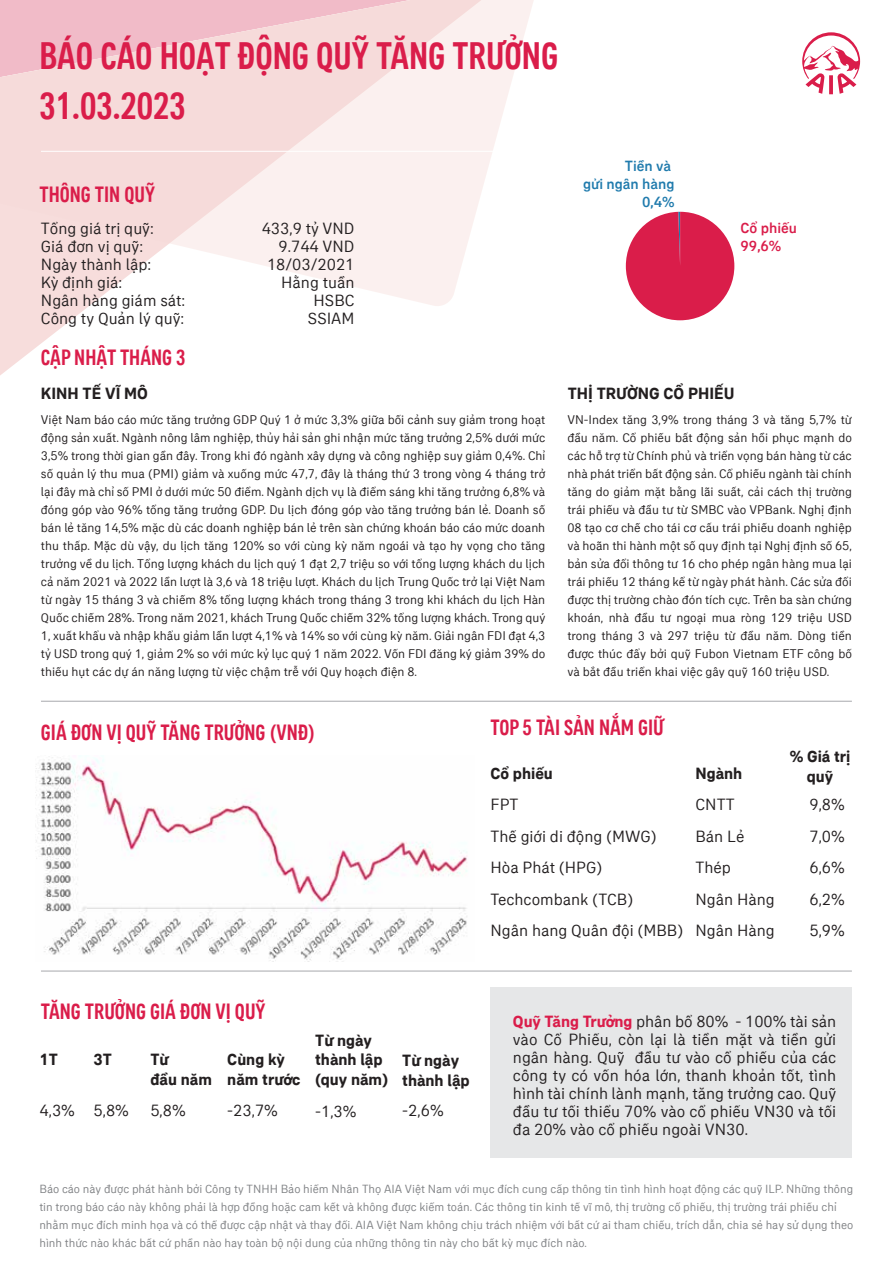
<style>
.page{position:relative;width:893px;height:1263px;background:#fff}
.page>*{position:absolute;margin:0;border:0;box-sizing:border-box;transform-origin:0 0}
.t1{font:500 condensed 39px "AIA Everest";color:#da1d4a}
.t2{font:500 condensed 22.5px "AIA Everest";color:#da1d4a}
.t3{font:16.5px/18px "AIA Everest";color:#231f20}
.t4{font:700 16.5px/19.8px "AIA Everest";color:#231f20}
.t5{font:500 15px/18px "AIA Everest";color:#207bad;text-align:right}
.t6{font:500 15px/18px "AIA Everest";color:#da1d4a}
.t7{font:12.75px/18px "AIA Everest";color:#231f20;text-align:justify}
.t8{font:12px/18px "AIA Everest";color:#808285}
.s1{font-weight:700;color:#da1d4a}
</style>
<div class="page">
<div style="left:490px;top:987px;width:362px;height:170px;background:#e6e7e8"></div>
<svg style="left:504px;top:0;width:30px;height:107px;fill:#fcf3f2"></svg>
<svg style="left:0;top:0;width:504px;height:375px"></svg>
<svg style="left:802px;top:32px;width:58px;height:62px"></svg>
<div style="left:626px;top:212px;width:108px;height:108px;background:#da1d4a;border-radius:54px"></div>
<hr style="left:41px;top:151px;width:811px;height:1px;background:#fff">
<hr style="left:41px;top:701px;width:811px;height:1px;background:#a7a9ac">
<hr style="left:41px;top:971px;width:811px;height:1px;background:#a7a9ac">
<img style="left:36px;top:757px;width:431px;height:204px">
<h1 class="t1" style="left:40px;top:31px;width:520px">BÁO CÁO HOẠT ĐỘNG QUỸ TĂNG TRƯỞNG</h1>
<h1 class="t1" style="left:40px;top:80px;width:148px">31.03.2023</h1>
<h2 class="t2" style="left:40px;top:180px;width:117px">THÔNG TIN QUỸ</h2>
<p class="t3" style="left:41px;top:218px;width:146px">Tổng giá trị quỹ:<br>Giá đơn vị quỹ:<br>Ngày thành lập:<br>Kỳ định giá:<br>Ngân hàng giám sát:<br>Công ty Quản lý quỹ:</p>
<h2 class="t2" style="left:41px;top:343px;width:146px">CẬP NHẬT THÁNG 3</h2>
<p class="t5" style="left:583px;top:156px;width:93px">Tiền và<br>gửi ngân hàng<br>0,4%</p>
<p class="t3" style="left:262px;top:218px;width:94px;text-align:right">433,9 tỷ VND<br>9.744 VND<br>18/03/2021<br>Hằng tuần<br>HSBC<br>SSIAM</p>
<p class="t6" style="left:740px;top:218px;width:58px">Cổ phiếu<br>99,6%</p>
<p class="t4" style="left:41px;top:383px;width:109px">KINH TẾ VĨ MÔ</p>
<p class="t4" style="left:568px;top:383px;width:168px">THỊ TRƯỜNG CỔ PHIẾU</p>
<p class="t7" style="left:41px;top:409px;width:506px">Việt Nam báo cáo mức tăng trưởng GDP Quý 1 ở mức 3,3% giữa bối cảnh suy giảm trong hoạt động sản xuất. Ngành nông lâm nghiệp, thủy hải sản ghi nhận mức tăng trưởng 2,5% dưới mức 3,5% trong thời gian gần đây. Trong khi đó ngành xây dựng và công nghiệp suy giảm 0,4%. Chỉ số quản lý thu mua (PMI) giảm và xuống mức 47,7, đây là tháng thứ 3 trong vòng 4 tháng trở lại đây mà chỉ số PMI ở dưới mức 50 điểm. Ngành dịch vụ là điểm sáng khi tăng trưởng 6,8% và đóng góp vào 96% tổng tăng trưởng GDP. Du lịch đóng góp vào tăng trưởng bán lẻ. Doanh số bán lẻ tăng 14,5% mặc dù các doanh nghiệp bán lẻ trên sàn chứng khoán báo cáo mức doanh thu thấp. Mặc dù vậy, du lịch tăng 120% so với cùng kỳ năm ngoái và tạo hy vọng cho tăng trưởng về du lịch. Tổng lượng khách du lịch quý 1 đạt 2,7 triệu so với tổng lượng khách du lịch cả năm 2021 và 2022 lần lượt là 3,6 và 18 triệu lượt. Khách du lịch Trung Quốc trở lại Việt Nam từ ngày 15 tháng 3 và chiếm 8% tổng lượng khách trong tháng 3 trong khi khách du lịch Hàn Quốc chiếm 28%. Trong năm 2021, khách Trung Quốc chiếm 32% tổng lượng khách. Trong quý 1, xuất khẩu và nhập khẩu giảm lần lượt 4,1% và 14% so với cùng kỳ năm. Giải ngân FDI đạt 4,3 tỷ USD trong quý 1, giảm 2% so với mức kỷ lục quý 1 năm 2022. Vốn FDI đăng ký giảm 39% do thiếu hụt các dự án năng lượng từ việc chậm trễ với Quy hoạch điện 8.</p>
<p class="t7" style="left:567px;top:410px;width:286px">VN-Index tăng 3,9% trong tháng 3 và tăng 5,7% từ đầu năm. Cổ phiếu bất động sản hồi phục mạnh do các hỗ trợ từ Chính phủ và triển vọng bán hàng từ các nhà phát triển bất động sản. Cổ phiếu ngành tài chính tăng do giảm mặt bằng lãi suất, cải cách thị trường trái phiếu và đầu tư từ SMBC vào VPBank. Nghị định 08 tạo cơ chế cho tái cơ cấu trái phiếu doanh nghiệp và hoãn thi hành một số quy định tại Nghị định số 65, bản sửa đổi thông tư 16 cho phép ngân hàng mua lại trái phiếu 12 tháng kể từ ngày phát hành. Các sửa đổi được thị trường chào đón tích cực. Trên ba sàn chứng khoán, nhà đầu tư ngoại mua ròng 129 triệu USD trong tháng 3 và 297 triệu từ đầu năm. Dòng tiền được thúc đẩy bởi quỹ Fubon Vietnam ETF công bố và bắt đầu triển khai việc gây quỹ 160 triệu USD.</p>
<h2 class="t2" style="left:41px;top:718px;width:276px">GIÁ ĐƠN VỊ QUỸ TĂNG TRƯỞNG (VNĐ)</h2>
<h2 class="t2" style="left:490px;top:713px;width:175px">TOP 5 TÀI SẢN NẮM GIỮ</h2>
<p class="t4" style="left:490px;top:762px;width:64px">Cổ phiếu</p>
<p class="t4" style="left:695px;top:762px;width:48px">Ngành</p>
<p class="t4" style="left:790px;top:746px;width:62px;text-align:center">% Giá trị quỹ</p>
<p class="t3" style="left:490px;top:788px;width:194px;line-height:31.5px">FPT<br>Thế giới di động (MWG)<br>Hòa Phát (HPG)<br>Techcombank (TCB)<br>Ngân hang Quân đội (MBB)</p>
<p class="t3" style="left:695px;top:788px;width:81px;line-height:31.5px">CNTT<br>Bán Lẻ<br>Thép<br>Ngân Hàng<br>Ngân Hàng</p>
<p class="t3" style="left:809px;top:788px;width:37px;line-height:31.5px;text-align:justify">9,8% 7,0% 6,6% 6,2% 5,9%</p>
<h2 class="t2" style="left:41px;top:997px;width:226px">TĂNG TRƯỞNG GIÁ ĐƠN VỊ QUỸ</h2>
<p class="t4" style="left:40px;top:1049px;width:20px">1T</p>
<p class="t3" style="left:40px;top:1101px;width:37px">4,3%</p>
<p class="t4" style="left:94px;top:1049px;width:20px">3T</p>
<p class="t3" style="left:94px;top:1101px;width:37px">5,8%</p>
<p class="t4" style="left:150px;top:1049px;width:63px">Từ<br>đầu năm</p>
<p class="t3" style="left:150px;top:1101px;width:37px">5,8%</p>
<p class="t4" style="left:227px;top:1049px;width:74px">Cùng kỳ năm trước</p>
<p class="t3" style="left:227px;top:1101px;width:52px">-23,7%</p>
<p class="t4" style="left:315px;top:1029px;width:75px">Từ ngày thành lập (quy năm)</p>
<p class="t3" style="left:315px;top:1101px;width:43px">-1,3%</p>
<p class="t4" style="left:402px;top:1050px;width:69px">Từ ngày thành lập</p>
<p class="t3" style="left:402px;top:1100px;width:43px">-2,6%</p>
<p class="t3" style="left:513px;top:1012px;width:325px;text-align:justify"><span class="s1">Quỹ Tăng Trưởng</span> phân bổ 80% - 100% tài sản vào Cổ Phiếu, còn lại là tiền mặt và tiền gửi ngân hàng. Quỹ đầu tư vào cổ phiếu của các công ty có vốn hóa lớn, thanh khoản tốt, tình hình tài chính lành mạnh, tăng trưởng cao. Quỹ đầu tư tối thiểu 70% vào cổ phiếu VN30 và tối đa 20% vào cổ phiếu ngoài VN30.</p>
<p class="t8" style="left:39px;top:1179px;width:815px">Báo cáo này được phát hành bởi Công ty TNHH Bảo hiểm Nhân Thọ AIA Việt Nam với mục đích cung cấp thông tin tình hình hoạt động các quỹ ILP. Những thông tin trong báo cáo này không phải là hợp đồng hoặc cam kết và không được kiểm toán. Các thông tin kinh tế vĩ mô, thị trường cổ phiếu, thị trường trái phiếu chỉ nhằm mục đích minh họa và có thể được cập nhật và thay đổi. AIA Việt Nam không chịu trách nhiệm với bất cứ ai tham chiếu, trích dẫn, chia sẻ hay sử dụng theo hình thức nào khác bất cứ phần nào hay toàn bộ nội dung của những thông tin này cho bất kỳ mục đích nào.</p>
</div>
